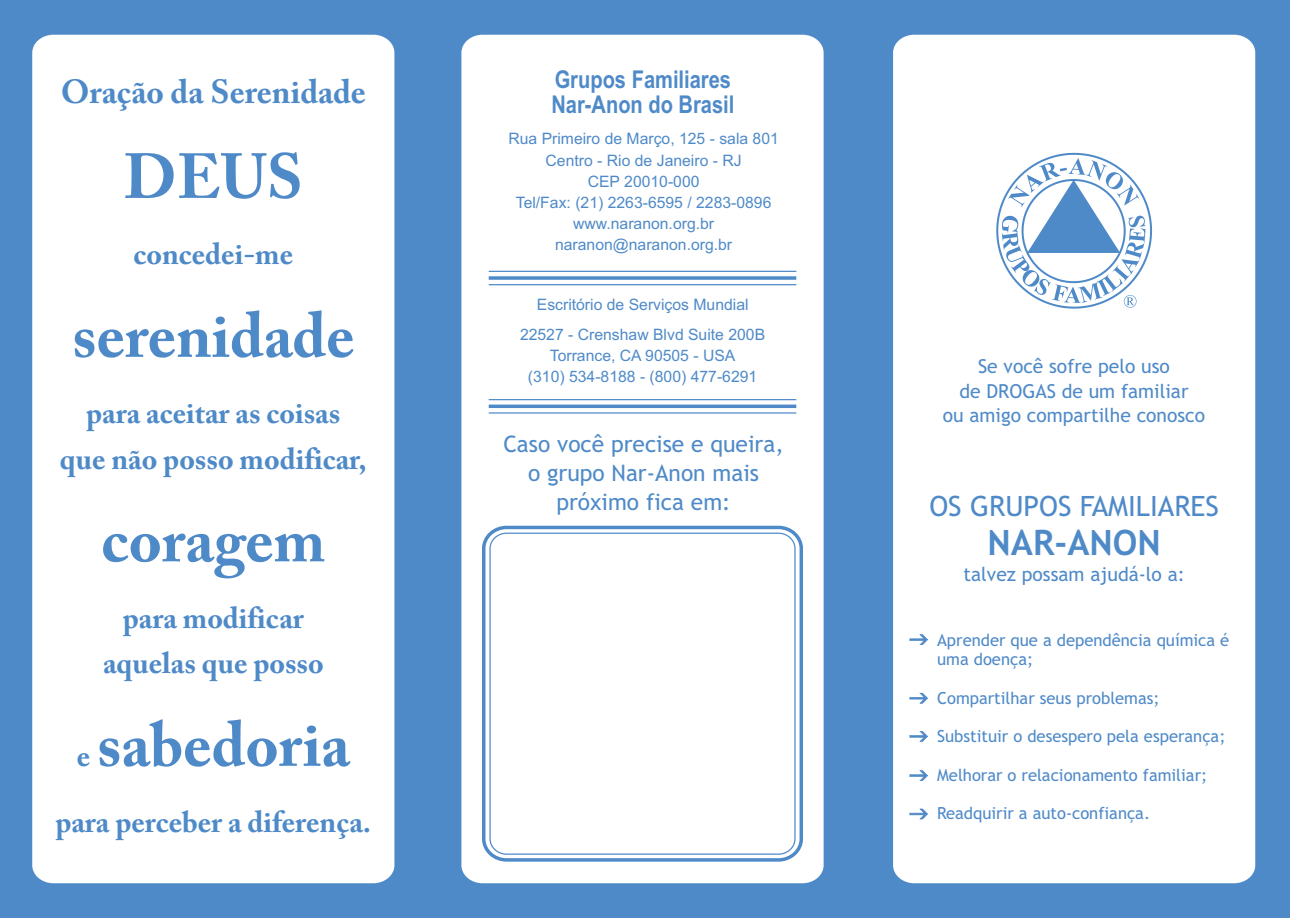
<style>
.page{position:relative;width:1290px;height:918px;background:#4f8ac8}
.page>*{position:absolute;margin:0;border:0;box-sizing:border-box;transform-origin:0 0}
.t1{font:700 63px "Adobe Caslon Pro";color:#4f8ac8}
.t2{font:700 35px "Trebuchet MS";color:#4f8ac8}
.t3{font:700 33.25px "Adobe Caslon Pro";color:#4f8ac8}
.t4{font:700 29.75px/45.5px "Adobe Caslon Pro";color:#4f8ac8;text-align:center}
.t5{font:28px "Trebuchet MS";color:#4f8ac8}
.t6{font:700 24.5px/25.2px "Arial Narrow";color:#4f8ac8}
.t7{font:22.75px/29.1px "Trebuchet MS";color:#4f8ac8;text-align:center}
.t8{font:19.25px/24.5px "Trebuchet MS";color:#4f8ac8;text-align:center}
.t9{font:16.62px/19.2px "Trebuchet MS";color:#4f8ac8}
.t10{font:15.75px/21.2px "Arial";color:#4f8ac8;text-align:center}
.s1{font-size:29.75px}
</style>
<div class="page">
<div style="left:893px;top:35px;width:362px;height:848px;background:#fff"></div>
<svg style="left:996px;top:153px;width:156px;height:156px"></svg>
<svg style="left:909px;top:634px;width:19px;height:11px"></svg>
<svg style="left:909px;top:693px;width:19px;height:10px"></svg>
<svg style="left:909px;top:731px;width:19px;height:10px"></svg>
<svg style="left:909px;top:770px;width:19px;height:11px"></svg>
<svg style="left:909px;top:808px;width:19px;height:11px"></svg>
<div style="left:461px;top:35px;width:362px;height:848px;background:#fff"></div>
<div style="left:32px;top:35px;width:362px;height:848px;background:#fff"></div>
<div style="left:482px;top:526px;width:321px;height:335px;border:3px solid #4f8ac8;border-radius:22px"></div>
<div style="left:489px;top:532px;width:306px;height:323px;border:1px solid #4f8ac8;border-radius:16px"></div>
<hr style="left:489px;top:271px;width:307px;height:1px;background:#4f8ac8">
<hr style="left:489px;top:284px;width:307px;height:1px;background:#4f8ac8">
<svg style="left:489px;top:276px;width:307px;height:4px"></svg>
<hr style="left:489px;top:399px;width:307px;height:1px;background:#4f8ac8">
<hr style="left:489px;top:412px;width:307px;height:1px;background:#4f8ac8">
<svg style="left:489px;top:404px;width:307px;height:4px"></svg>
<h3 class="t3" style="left:61px;top:78px;width:307px">Oração da Serenidade</h3>
<h1 class="t1" style="left:124px;top:152px;width:180px">DEUS</h1>
<h3 class="t4" style="left:133px;top:235px;width:161px">concedei-me</h3>
<h1 class="t1" style="left:72px;top:310px;width:284px">serenidade</h1>
<h3 class="t4" style="left:60px;top:393px;width:308px">para aceitar as coisas que não posso modificar,</h3>
<h1 class="t1" style="left:101px;top:515px;width:226px">coragem</h1>
<h3 class="t4" style="left:103px;top:598px;width:222px">para modificar aquelas que posso</h3>
<h1 class="t1" style="left:77px;top:719px;width:275px"><span class="s1">e</span> sabedoria</h1>
<h3 class="t4" style="left:55px;top:802px;width:317px">para perceber a diferença.</h3>
<h3 class="t6" style="left:551px;top:69px;width:185px">Grupos Familiares<br>Nar-Anon do Brasil</h3>
<p class="t10" style="left:508px;top:130px;width:272px">Rua Primeiro de Março, 125 - sala 801<br>Centro - Rio de Janeiro - RJ<br>CEP 20010-000<br>Tel/Fax: (21) 2263-6595 / 2283-0896 www.naranon.org.br naranon@naranon.org.br</p>
<p class="t10" style="left:520px;top:291px;width:247px;line-height:29.8px">Escritório de Serviços Mundial<br>22527 - Crenshaw Blvd Suite 200B</p>
<p class="t10" style="left:528px;top:346px;width:231px">Torrance, CA 90505 - USA<br>(310) 534-8188 - (800) 477-6291</p>
<h3 class="t7" style="left:503px;top:431px;width:282px">Caso você precise e queira, o grupo Nar-Anon mais próximo fica em:</h3>
<p class="t8" style="left:943px;top:355px;width:264px">Se você sofre pelo uso<br>de DROGAS de um familiar<br>ou amigo compartilhe conosco</p>
<h3 class="t5" style="left:929px;top:495px;width:291px">OS GRUPOS FAMILIARES</h3>
<h2 class="t2" style="left:987px;top:529px;width:175px">NAR-ANON</h2>
<p class="t8" style="left:963px;top:563px;width:223px">talvez possam ajudá-lo a:</p>
<p class="t9" style="left:937px;top:631px;width:294px">Aprender que a dependência química é uma doença;</p>
<p class="t9" style="left:937px;top:689px;width:224px">Compartilhar seus problemas;</p>
<p class="t9" style="left:937px;top:728px;width:290px">Substituir o desespero pela esperança;</p>
<p class="t9" style="left:937px;top:767px;width:272px">Melhorar o relacionamento familiar;</p>
<p class="t9" style="left:937px;top:805px;width:214px">Readquirir a auto-confiança.</p>
</div>
